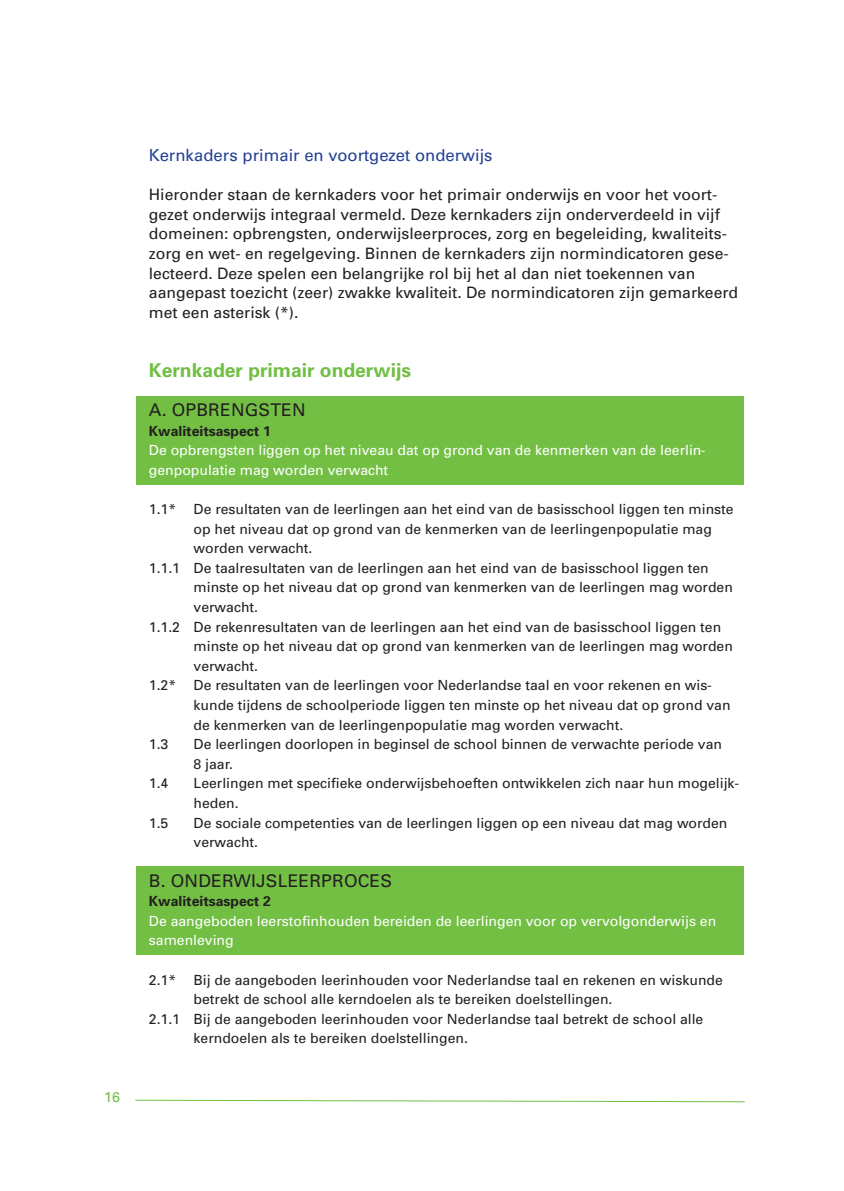
<style>
.page{position:relative;width:844px;height:1191px;background:#fff}
.page>*{position:absolute;margin:0;border:0;box-sizing:border-box;transform-origin:0 0}
.t1{font:700 19.25px "Univers";color:#72bf44}
.t2{font:17.5px "Univers";letter-spacing:.01em;color:#231f20}
.t3{font:16.62px "Univers LT";color:#244093}
.t4{font:15.75px/19.6px "Univers";color:#231f20}
.t5{font:14px/19.6px "Univers";color:#231f20}
.t6{font:14px/19.6px "Univers";color:#fff}
.t7{font:700 14px "Univers";color:#231f20}
.t8{font:14px "Univers";color:#72bf44}
</style>
<div class="page">
<svg style="left:135px;top:1099px;width:610px;height:3px"></svg>
<div style="left:136px;top:396px;width:607px;height:89px;background:#72bf44"></div>
<div style="left:137px;top:867px;width:607px;height:88px;background:#72bf44"></div>
<p class="t8" style="left:104px;top:1092px;width:17px">16</p>
<p class="t3" style="left:149px;top:149px;width:345px">Kernkaders primair en voortgezet onderwijs</p>
<p class="t4" style="left:149px;top:186px;width:590px">Hieronder staan de kernkaders voor het primair onderwijs en voor het voort&shy;gezet onderwijs integraal vermeld. Deze kernkaders zijn onderverdeeld in vijf domeinen: opbrengsten, onderwijsleerproces, zorg en begeleiding, kwaliteits&shy;zorg en wet- en regelgeving. Binnen de kernkaders zijn normindicatoren gese&shy;lecteerd. Deze spelen een belangrijke rol bij het al dan niet toekennen van aangepast toezicht (zeer) zwakke kwaliteit. De normindicatoren zijn gemarkeerd met een asterisk (*).</p>
<h1 class="t1" style="left:149px;top:363px;width:263px">Kernkader primair onderwijs</h1>
<p class="t2" style="left:149px;top:403px;width:158px">A. OPBRENGSTEN</p>
<p class="t7" style="left:149px;top:425px;width:124px">Kwaliteitsaspect 1</p>
<p class="t6" style="left:149px;top:441px;width:558px">De opbrengsten liggen op het niveau dat op grond van de kenmerken van de leerlin&shy;genpopulatie mag worden verwacht</p>
<p class="t5" style="left:149px;top:500px;width:586px">1.1* De resultaten van de leerlingen aan het eind van de basisschool liggen ten minste</p>
<p class="t5" style="left:193px;top:520px;width:519px">op het niveau dat op grond van de kenmerken van de leerlingenpopulatie mag</p>
<p class="t5" style="left:193px;top:539px;width:120px">worden verwacht.</p>
<p class="t5" style="left:149px;top:559px;width:561px">1.1.1 De taalresultaten van de leerlingen aan het eind van de basisschool liggen ten</p>
<p class="t5" style="left:193px;top:579px;width:540px">minste op het niveau dat op grond van kenmerken van de leerlingen mag worden</p>
<p class="t5" style="left:193px;top:598px;width:66px">verwacht.</p>
<p class="t5" style="left:149px;top:618px;width:573px">1.1.2 De rekenresultaten van de leerlingen aan het eind van de basisschool liggen ten</p>
<p class="t5" style="left:193px;top:637px;width:540px">minste op het niveau dat op grond van kenmerken van de leerlingen mag worden</p>
<p class="t5" style="left:193px;top:657px;width:66px">verwacht.</p>
<p class="t5" style="left:149px;top:677px;width:564px">1.2* De resultaten van de leerlingen voor Nederlandse taal en voor rekenen en wis-</p>
<p class="t5" style="left:193px;top:696px;width:538px">kunde tijdens de schoolperiode liggen ten minste op het niveau dat op grond van</p>
<p class="t5" style="left:193px;top:716px;width:431px">de kenmerken van de leerlingenpopulatie mag worden verwacht.</p>
<p class="t5" style="left:149px;top:735px;width:21px">1.3</p>
<p class="t5" style="left:193px;top:735px;width:530px">De leerlingen doorlopen in beginsel de school binnen de verwachte periode van<br>8 jaar.</p>
<p class="t5" style="left:149px;top:775px;width:21px">1.4</p>
<p class="t5" style="left:193px;top:775px;width:547px">Leerlingen met specifieke onderwijsbehoeften ontwikkelen zich naar hun mogelijk&shy;heden.</p>
<p class="t5" style="left:149px;top:814px;width:21px">1.5</p>
<p class="t5" style="left:193px;top:814px;width:535px">De sociale competenties van de leerlingen liggen op een niveau dat mag worden verwacht.</p>
<p class="t2" style="left:149px;top:874px;width:245px">B. ONDERWIJSLEERPROCES</p>
<p class="t7" style="left:149px;top:896px;width:124px">Kwaliteitsaspect 2</p>
<p class="t6" style="left:149px;top:912px;width:568px">De aangeboden leerstofinhouden bereiden de leerlingen voor op vervolgonderwijs en samenleving</p>
<p class="t5" style="left:149px;top:971px;width:575px">2.1* Bij de aangeboden leerinhouden voor Nederlandse taal en rekenen en wiskunde</p>
<p class="t5" style="left:193px;top:990px;width:420px">betrekt de school alle kerndoelen als te bereiken doelstellingen.</p>
<p class="t5" style="left:149px;top:1010px;width:556px">2.1.1 Bij de aangeboden leerinhouden voor Nederlandse taal betrekt de school alle</p>
<p class="t5" style="left:193px;top:1029px;width:276px">kerndoelen als te bereiken doelstellingen.</p>
</div>
